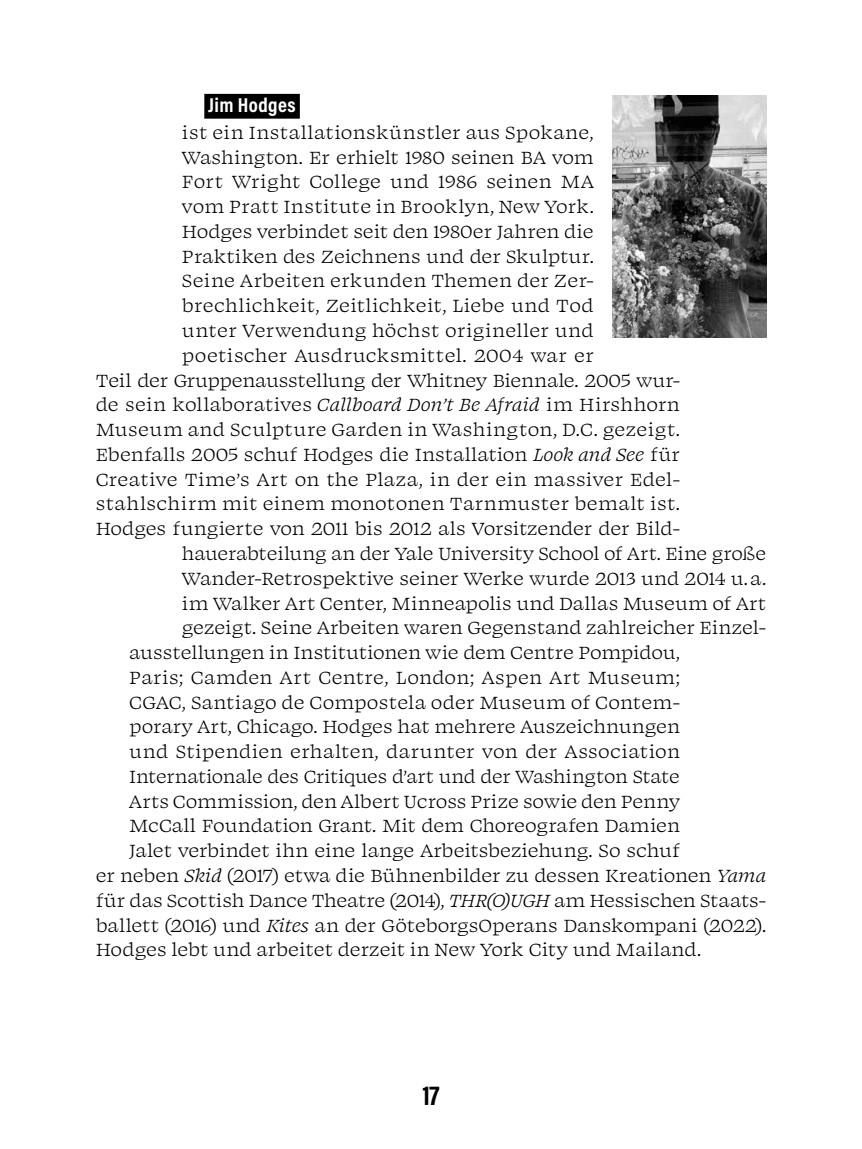
<style>
.page{position:relative;width:862px;height:1149px;background:#fff}
.page>*{position:absolute;margin:0;border:0;box-sizing:border-box;transform-origin:0 0}
.t1{font:700 27px "Acumin Pro Cond";color:#000}
.t2{font:20.25px "Swear Text";color:#000}
.t3{font:700 20.25px "Acumin Pro Cond";letter-spacing:.02em;color:#fff}
.s1{font-style:italic}
</style>
<div class="page">
<div style="left:204px;top:94px;width:96px;height:25px;background:#000"></div>
<img style="left:612px;top:96px;width:153px;height:241px">
<p class="t3" style="left:208px;top:91px;width:89px">Jim Hodges</p>
<p class="t2" style="left:182px;top:119px;width:413px">ist ein Installationskünstler aus Spokane,</p>
<p class="t2" style="left:182px;top:144px;width:413px">Washington. Er erhielt 1980 seinen BA vom</p>
<p class="t2" style="left:182px;top:169px;width:413px">Fort Wright College und 1986 seinen MA</p>
<p class="t2" style="left:182px;top:193px;width:413px">vom Pratt Institute in Brooklyn, New York.</p>
<p class="t2" style="left:182px;top:218px;width:413px">Hodges verbindet seit den 1980er Jahren die</p>
<p class="t2" style="left:182px;top:243px;width:413px">Praktiken des Zeichnens und der Skulptur.</p>
<p class="t2" style="left:182px;top:268px;width:413px">Seine Arbeiten erkunden Themen der Zer-</p>
<p class="t2" style="left:182px;top:292px;width:413px">brechlichkeit, Zeitlichkeit, Liebe und Tod</p>
<p class="t2" style="left:182px;top:317px;width:413px">unter Verwendung höchst origineller und</p>
<p class="t2" style="left:182px;top:342px;width:413px">poetischer Ausdrucksmittel. 2004 war er</p>
<p class="t2" style="left:96px;top:367px;width:585px">Teil der Gruppenausstellung der Whitney Biennale. 2005 wur-</p>
<p class="t2" style="left:96px;top:391px;width:585px">de sein kollaboratives <span class="s1">Callboard Don’t Be Afraid</span> im Hirshhorn</p>
<p class="t2" style="left:96px;top:416px;width:585px">Museum and Sculpture Garden in Washington, D.C. gezeigt.</p>
<p class="t2" style="left:96px;top:441px;width:585px">Ebenfalls 2005 schuf Hodges die Installation <span class="s1">Look and See</span> für</p>
<p class="t2" style="left:96px;top:466px;width:585px">Creative Time’s Art on the Plaza, in der ein massiver Edel-</p>
<p class="t2" style="left:96px;top:490px;width:585px">stahlschirm mit einem monotonen Tarnmuster bemalt ist.</p>
<p class="t2" style="left:96px;top:515px;width:585px">Hodges fungierte von 2011 bis 2012 als Vorsitzender der Bild-</p>
<p class="t2" style="left:182px;top:540px;width:585px">hauerabteilung an der Yale University School of Art. Eine große</p>
<p class="t2" style="left:182px;top:565px;width:585px">Wander-Retrospektive seiner Werke wurde 2013 und 2014 u.a.</p>
<p class="t2" style="left:182px;top:589px;width:585px">im Walker Art Center, Minneapolis und Dallas Museum of Art</p>
<p class="t2" style="left:182px;top:614px;width:585px">gezeigt. Seine Arbeiten waren Gegenstand zahlreicher Einzel-</p>
<p class="t2" style="left:129px;top:639px;width:552px">ausstellungen in Institutionen wie dem Centre Pompidou,</p>
<p class="t2" style="left:129px;top:664px;width:552px">Paris; Camden Art Centre, London; Aspen Art Museum;</p>
<p class="t2" style="left:129px;top:688px;width:552px">CGAC, Santiago de Compostela oder Museum of Contem-</p>
<p class="t2" style="left:129px;top:713px;width:552px">porary Art, Chicago. Hodges hat mehrere Auszeichnungen</p>
<p class="t2" style="left:129px;top:738px;width:552px">und Stipendien erhalten, darunter von der Association</p>
<p class="t2" style="left:129px;top:763px;width:552px">Internationale des Critiques d’art und der Washington State</p>
<p class="t2" style="left:129px;top:787px;width:552px">Arts Commission, den Albert Ucross Prize sowie den Penny</p>
<p class="t2" style="left:129px;top:812px;width:552px">McCall Foundation Grant. Mit dem Choreografen Damien</p>
<p class="t2" style="left:129px;top:837px;width:552px">Jalet verbindet ihn eine lange Arbeitsbeziehung. So schuf</p>
<p class="t2" style="left:96px;top:862px;width:671px">er neben <span class="s1">Skid</span> (2017) etwa die Bühnenbilder zu dessen Kreationen <span class="s1">Yama</span></p>
<p class="t2" style="left:96px;top:886px;width:671px">für das Scottish Dance Theatre (2014), <span class="s1">THR(O)UGH</span> am Hessischen Staats-</p>
<p class="t2" style="left:96px;top:911px;width:671px">ballett (2016) und <span class="s1">Kites</span> an der GöteborgsOperans Danskompani (2022).</p>
<p class="t2" style="left:96px;top:936px;width:606px">Hodges lebt und arbeitet derzeit in New York City und Mailand.</p>
<h1 class="t1" style="left:422px;top:1077px;width:19px">17</h1>
</div>
